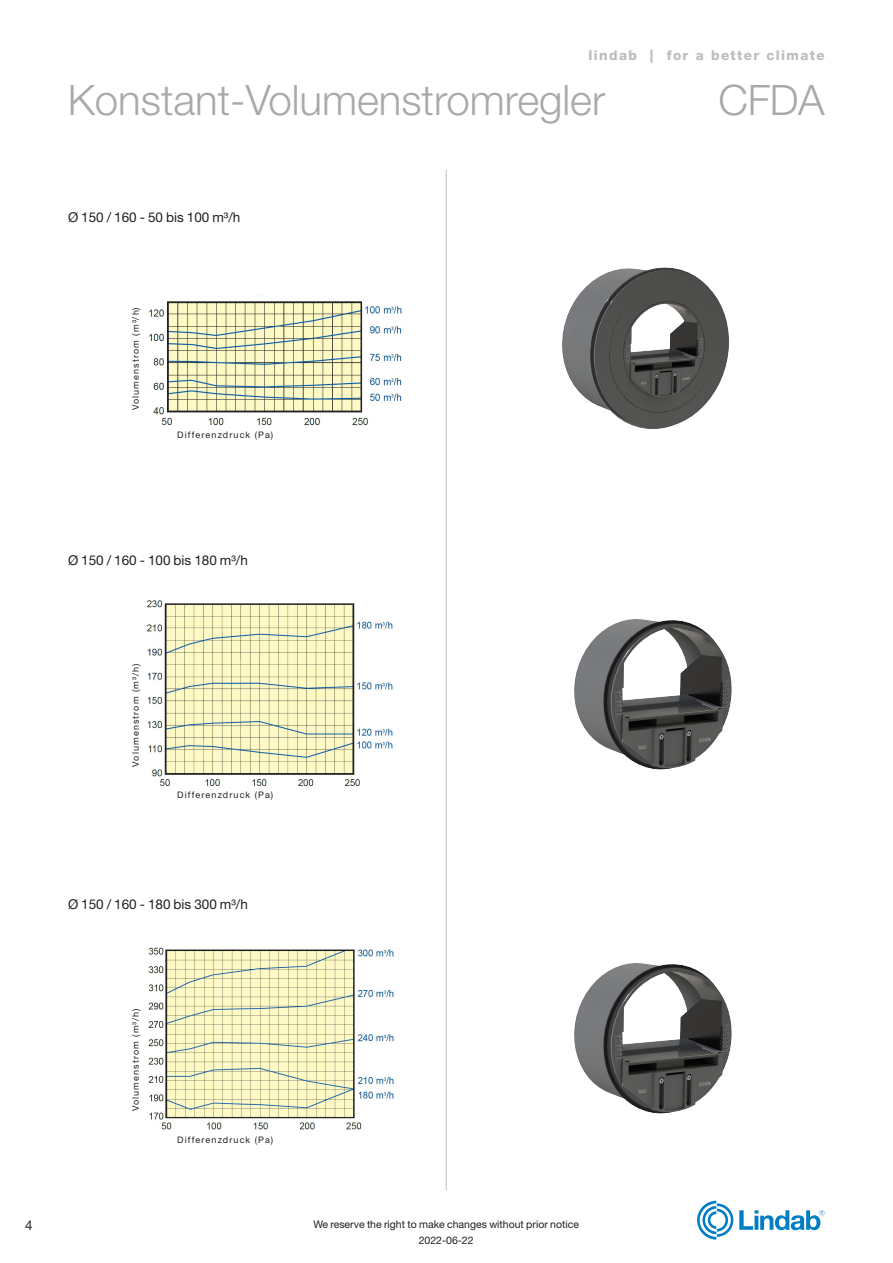
<style>
.page{position:relative;width:893px;height:1263px;background:#fff}
.page>*{position:absolute;margin:0;border:0;box-sizing:border-box;transform-origin:0 0}
.Heading1{font:300 42px "Helvetica Neue LT Pro";color:#a8a9ad}
.Product_code{font:300 42px "Helvetica Neue LT Pro";color:#a8a9ad}
.Text{font:13.5px "Helvetica Neue LT Pro";color:#231f20}
.Lindab_tag_-_grey_R{font:800 13.5px "Helvetica Neue LT Pro";letter-spacing:.1em;color:#bcbdc0}
.t1{font:10.5px "Helvetica Neue LT Pro";color:#231f20}
.t2{font:9px "Helvetica Neue LT Pro";letter-spacing:.12em;color:#231f20}
</style>
<div class="page">
<svg style="left:739px;top:1210px;width:86px;height:20px"></svg>
<svg style="left:697px;top:1201px;width:36px;height:38px"></svg>
<hr style="left:446px;top:170px;width:1px;height:1020px;background:#bcbdc0">
<img style="left:562px;top:267px;width:167px;height:162px">
<img style="left:574px;top:619px;width:158px;height:151px">
<img style="left:574px;top:963px;width:158px;height:151px">
<img style="left:149px;top:295px;width:253px;height:131px">
<img style="left:146px;top:600px;width:248px;height:187px">
<img style="left:148px;top:947px;width:247px;height:183px">
<div style="left:123px;top:656px;width:25px;height:119px;background:#fff"></div>
<div style="left:159px;top:786px;width:133px;height:17px;background:#fff"></div>
<p class="Lindab_tag_-_grey_R" style="left:589px;top:48px;width:238px">lindab | for a better climate</p>
<p class="Heading1" style="left:68px;top:74px;width:539px">Konstant-Volumenstromregler</p>
<p class="Product_code" style="left:718px;top:74px;width:108px">CFDA</p>
<p class="Text" style="left:68px;top:209px;width:174px">Ø 150 / 160 - 50 bis 100 m³/h</p>
<p class="t2" style="left:130px;top:410px;width:105px;rotate:-90deg">Volumenstrom (m³/h)</p>
<p class="t2" style="left:177px;top:429px;width:97px">Differenzdruck (Pa)</p>
<p class="Text" style="left:68px;top:552px;width:181px">Ø 150 / 160 - 100 bis 180 m³/h</p>
<p class="t2" style="left:130px;top:767px;width:105px;rotate:-90deg">Volumenstrom (m³/h)</p>
<p class="t2" style="left:177px;top:789px;width:97px">Differenzdruck (Pa)</p>
<p class="Text" style="left:68px;top:896px;width:181px">Ø 150 / 160 - 180 bis 300 m³/h</p>
<p class="Text" style="left:25px;top:1217px;width:9px">4</p>
<p class="t2" style="left:130px;top:1111px;width:105px;rotate:-90deg">Volumenstrom (m³/h)</p>
<p class="t2" style="left:177px;top:1134px;width:97px">Differenzdruck (Pa)</p>
<p class="t1" style="left:313px;top:1217px;width:267px">We reserve the right to make changes without prior notice</p>
<p class="t1" style="left:419px;top:1234px;width:56px">2022-06-22</p>
</div>
